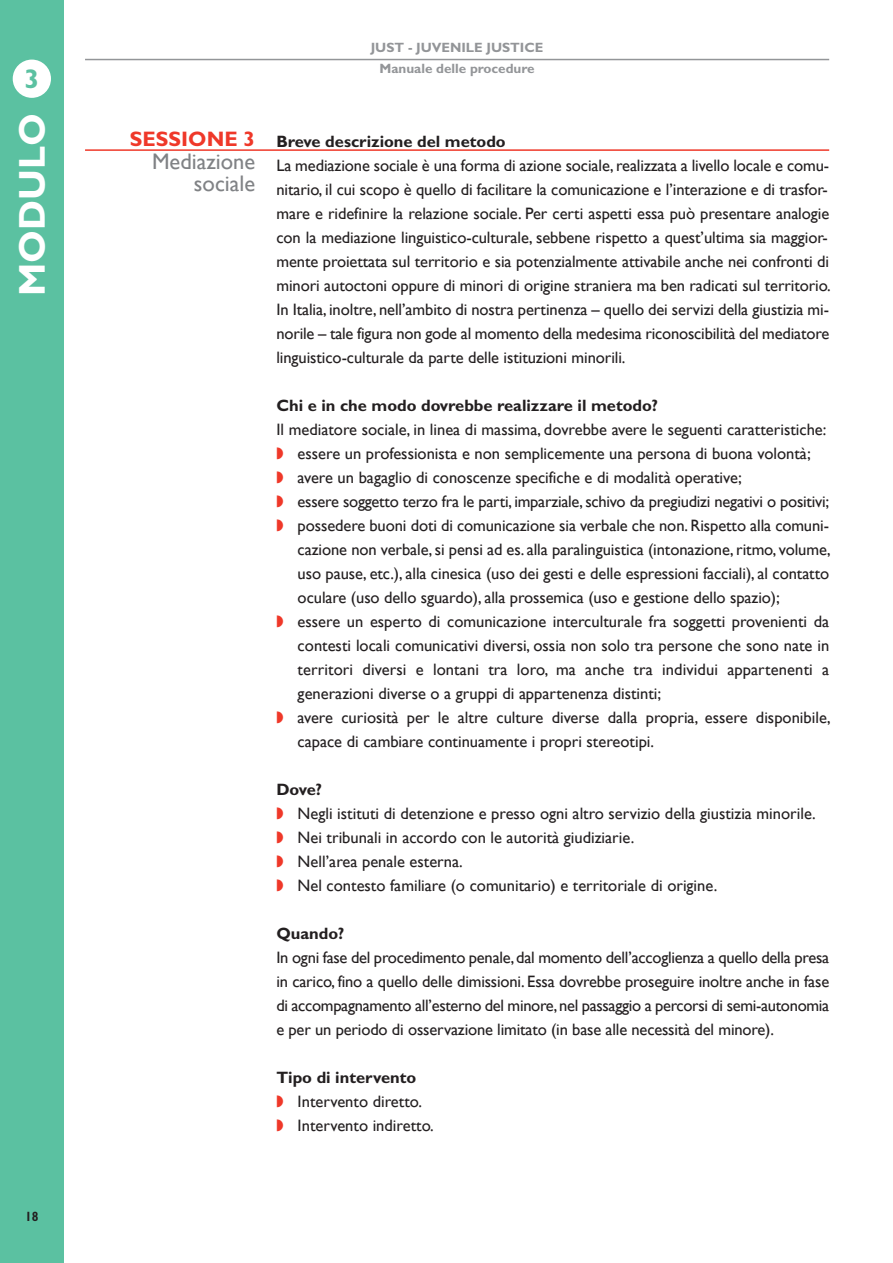
<style>
.page{position:relative;width:893px;height:1263px;background:#fff}
.page>*{position:absolute;margin:0;border:0;box-sizing:border-box;transform-origin:0 0}
.t1{font:700 37.5px "Gill Sans";color:#fff}
.t2{font:700 27px "Gill Sans";color:#5bc1a1}
.t3{font:22.5px/22.5px "Gill Sans";color:#808285;text-align:right}
.t4{font:700 21px "Gill Sans";color:#ef3829}
.t5{font:16.5px/24px "Gill Sans";letter-spacing:-.005em;color:#231f20}
.t6{font:700 16.5px "Gill Sans";color:#231f20}
.t7{font:700 13.5px/21.3px "Gill Sans";color:#939598;text-align:center}
.t8{font:700 13.5px "Gill Sans";color:#231f20;scale:.9 1}
.s1{color:#ef3829}
.s2{font-weight:700}
</style>
<div class="page">
<div style="left:0;top:0;width:64px;height:1263px;background:#5bc1a1"></div>
<hr style="left:85px;top:59px;width:744px;height:1px;background:#939598">
<div style="left:13px;top:60px;width:38px;height:38px;background:#fff;border-radius:50%"></div>
<hr style="left:85px;top:149px;width:744px;height:2px;background:#ef3829">
<h2 class="t2" style="left:24px;top:70px;width:16px">3</h2>
<h1 class="t1" style="left:19px;top:296px;width:184px;rotate:-90deg">MODULO</h1>
<p class="t8" style="left:25px;top:1212px;width:16px">18</p>
<p class="t4" style="left:130px;top:132px;width:127px">SESSIONE 3</p>
<h3 class="t3" style="left:152px;top:150px;width:105px">Mediazione sociale</h3>
<p class="t7" style="left:371px;top:38px;width:174px">JUST - JUVENILE JUSTICE<br>Manuale delle procedure</p>
<p class="t6" style="left:276px;top:135px;width:231px">Breve descrizione del metodo</p>
<p class="t5" style="left:276px;top:153px;width:556px">La mediazione sociale è una forma di azione sociale, realizzata a livello locale e comu&shy;nitario, il cui scopo è quello di facilitare la comunicazione e l’interazione e di trasfor&shy;mare e ridefinire la relazione sociale. Per certi aspetti essa può presentare analogie con la mediazione linguistico-culturale, sebbene rispetto a quest’ultima sia maggior&shy;mente proiettata sul territorio e sia potenzialmente attivabile anche nei confronti di minori autoctoni oppure di minori di origine straniera ma ben radicati sul territorio.<br>In Italia, inoltre, nell’ambito di nostra pertinenza – quello dei servizi della giustizia mi&shy;norile – tale figura non gode al momento della medesima riconoscibilità del mediatore linguistico-culturale da parte delle istituzioni minorili.</p>
<p class="t6" style="left:276px;top:399px;width:383px">Chi e in che modo dovrebbe realizzare il metodo?</p>
<p class="t5" style="left:276px;top:417px;width:552px">Il mediatore sociale, in linea di massima, dovrebbe avere le seguenti caratteristiche:</p>
<p class="t5" style="left:276px;top:441px;width:536px"><span class="s1">◗</span> essere un professionista e non semplicemente una persona di buona volontà;</p>
<p class="t5" style="left:276px;top:465px;width:467px"><span class="s1">◗</span> avere un bagaglio di conoscenze specifiche e di modalità operative;</p>
<p class="t5" style="left:276px;top:489px;width:554px"><span class="s1">◗</span> essere soggetto terzo fra le parti, imparziale, schivo da pregiudizi negativi o positivi;</p>
<p class="t5" style="left:276px;top:513px;width:554px"><span class="s1">◗</span> possedere buoni doti di comunicazione sia verbale che non. Rispetto alla comuni-</p>
<p class="t5" style="left:298px;top:537px;width:535px">cazione non verbale, si pensi ad es. alla paralinguistica (intonazione, ritmo, volume,</p>
<p class="t5" style="left:298px;top:561px;width:533px">uso pause, etc.), alla cinesica (uso dei gesti e delle espressioni facciali), al contatto</p>
<p class="t5" style="left:298px;top:585px;width:484px">oculare (uso dello sguardo), alla prossemica (uso e gestione dello spazio);</p>
<p class="t5" style="left:276px;top:609px;width:554px"><span class="s1">◗</span> essere un esperto di comunicazione interculturale fra soggetti provenienti da</p>
<p class="t5" style="left:298px;top:633px;width:533px">contesti locali comunicativi diversi, ossia non solo tra persone che sono nate in</p>
<p class="t5" style="left:298px;top:657px;width:533px">territori diversi e lontani tra loro, ma anche tra individui appartenenti a</p>
<p class="t5" style="left:298px;top:681px;width:365px">generazioni diverse o a gruppi di appartenenza distinti;</p>
<p class="t5" style="left:276px;top:705px;width:556px"><span class="s1">◗</span> avere curiosità per le altre culture diverse dalla propria, essere disponibile,</p>
<p class="t5" style="left:298px;top:729px;width:358px">capace di cambiare continuamente i propri stereotipi.</p>
<p class="t5" style="left:276px;top:777px;width:541px"><span class="s2">Dove?<br></span><span class="s1">◗</span> Negli istituti di detenzione e presso ogni altro servizio della giustizia minorile. <span class="s1">◗</span> Nei tribunali in accordo con le autorità giudiziarie.<br><span class="s1">◗</span> Nell’area penale esterna.<br><span class="s1">◗</span> Nel contesto familiare (o comunitario) e territoriale di origine.</p>
<p class="t6" style="left:276px;top:927px;width:69px">Quando?</p>
<p class="t5" style="left:276px;top:945px;width:554px;text-align:justify">In ogni fase del procedimento penale, dal momento dell’accoglienza a quello della presa in carico, fino a quello delle dimissioni. Essa dovrebbe proseguire inoltre anche in fase di accompagnamento all’esterno del minore, nel passaggio a percorsi di semi-autonomia e per un periodo di osservazione limitato (in base alle necessità del minore).</p>
<p class="t5" style="left:276px;top:1065px;width:159px"><span class="s2">Tipo di intervento<br></span><span class="s1">◗</span> Intervento diretto.<br><span class="s1">◗</span> Intervento indiretto.</p>
</div>
